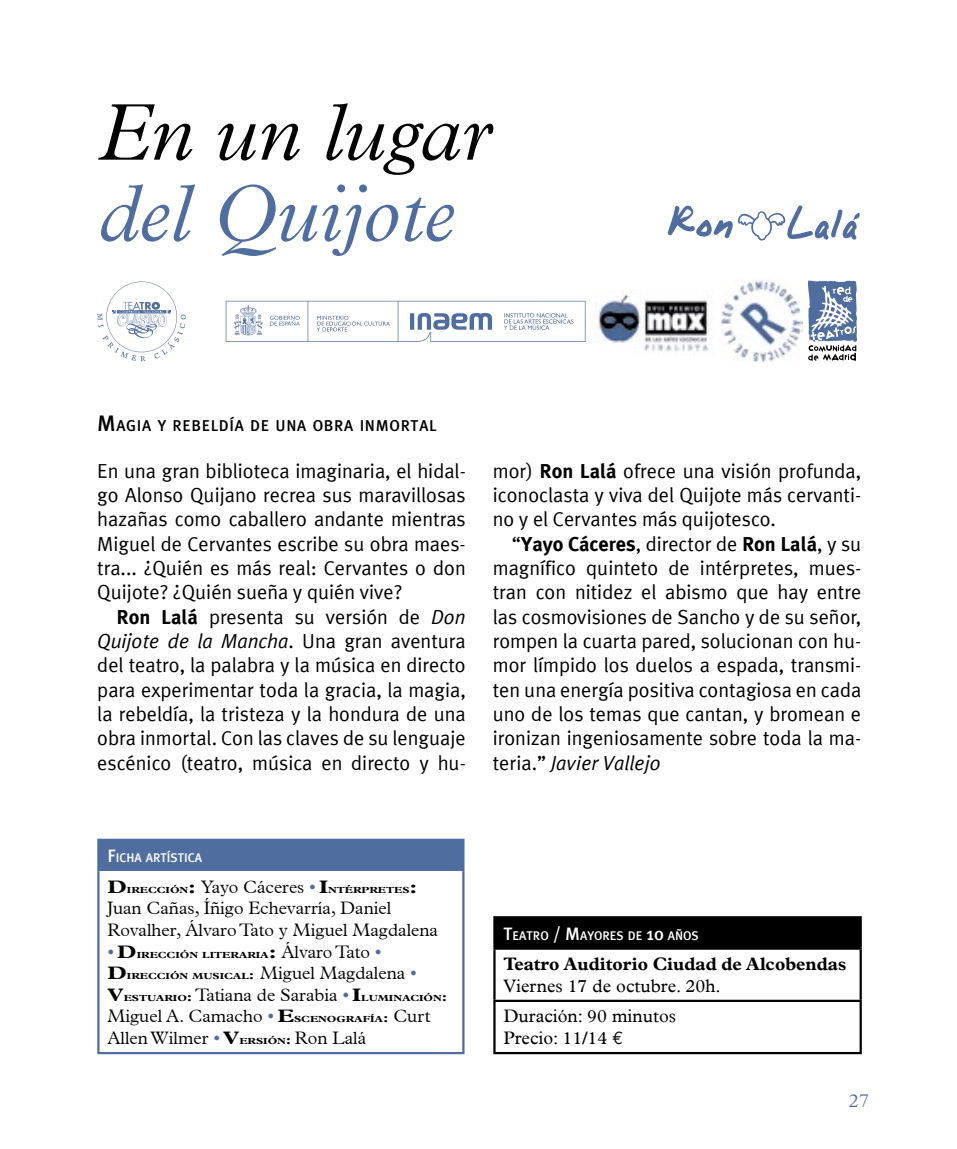
<style>
.page{position:relative;width:957px;height:1149px;background:#fff}
.page>*{position:absolute;margin:0;border:0;box-sizing:border-box;transform-origin:0 0}
.t1{font:italic 300 81px "Plantin";color:#4f6d9f}
.t2{font:italic 300 81px "Plantin";color:#000}
.t3{font:20.25px/24.3px "Meta Plus";color:#000;text-align:justify}
.t4{font:italic 20.25px "Meta Plus Normal";color:#000}
.t5{font:300 19.12px "Plantin";color:#4f6d9f}
.t6{font:300 18px/21.6px "Plantin";color:#000}
.t7{font:18px/30.6px "Plantin";color:#000}
.t8{font:700 18px "Plantin";color:#000}
.t9{font:500 15.75px "Meta Plus";letter-spacing:.045em;color:#000}
.t10{font:500 12.6px "Meta Plus";color:#fff}
.t11{font:700 8.78px "Plantin";color:#000;scale:1.24 1}
.s1{font-size:22.5px}
.s2{font-weight:700}
.s3{font-family:"Meta Plus Normal";font-style:italic}
.s4{font-family:"Meta Plus";font-style:normal}
.s5{font-size:18px}
.s6{font-weight:300;font-size:18px}
.s7{font-weight:300;font-style:italic;font-size:18px;color:#4f6d9f}
.s8{font-size:12.6px}
.s9{font-style:italic;color:#4f6d9f}
.s10{font-weight:700;font-size:8.78px}
.s11{font-weight:700;font-size:12.6px}
.s12{font-family:"Euro Mono"}
</style>
<div class="page">
<div style="left:494px;top:917px;width:366px;height:31px;background:#000"></div>
<hr style="left:493px;top:915px;width:369px;height:3px;background:#000">
<hr style="left:493px;top:918px;width:2px;height:29px;background:#000">
<hr style="left:859px;top:918px;width:3px;height:29px;background:#000">
<hr style="left:493px;top:947px;width:369px;height:2px;background:#000">
<hr style="left:493px;top:949px;width:2px;height:50px;background:#000">
<hr style="left:859px;top:949px;width:3px;height:50px;background:#000">
<hr style="left:493px;top:1051px;width:369px;height:2px;background:#000">
<hr style="left:493px;top:999px;width:369px;height:2px;background:#000">
<hr style="left:493px;top:1001px;width:2px;height:50px;background:#000">
<hr style="left:859px;top:1001px;width:3px;height:50px;background:#000">
<div style="left:98px;top:839px;width:365px;height:31px;background:#4f6d9f"></div>
<hr style="left:97px;top:840px;width:3px;height:30px;background:#4f6d9f">
<hr style="left:97px;top:838px;width:367px;height:2px;background:#4f6d9f">
<hr style="left:462px;top:840px;width:2px;height:30px;background:#4f6d9f">
<hr style="left:97px;top:870px;width:3px;height:181px;background:#4f6d9f">
<hr style="left:462px;top:870px;width:2px;height:181px;background:#4f6d9f">
<hr style="left:97px;top:1051px;width:367px;height:2px;background:#4f6d9f">
<svg style="left:97px;top:281px;width:89px;height:80px"></svg>
<svg style="left:226px;top:301px;width:359px;height:41px"></svg>
<svg style="left:808px;top:280px;width:49px;height:81px"></svg>
<img style="left:721px;top:280px;width:81px;height:82px">
<img style="left:594px;top:290px;width:115px;height:62px">
<svg style="left:667px;top:205px;width:192px;height:35px"></svg>
<h1 class="t2" style="left:97px;top:87px;width:394px">En un lugar</h1>
<h1 class="t1" style="left:97px;top:168px;width:358px">del Quijote</h1>
<p class="t9" style="left:97px;top:416px;width:341px"><span class="s1">M</span>AGIA Y REBELDÍA DE UNA OBRA INMORTAL</p>
<p class="t3" style="left:97px;top:458px;width:370px">En una gran biblioteca imaginaria, el hidal&shy;go Alonso Quijano recrea sus maravillosas hazañas como caballero andante mientras Miguel de Cervantes escribe su obra maes&shy;tra... ¿Quién es más real: Cervantes o don Quijote? ¿Quién sueña y quién vive?</p>
<p class="t3" style="left:116px;top:604px;width:351px"><span class="s2">Ron Lalá</span> presenta su versión de <span class="s3">Don</span></p>
<p class="t4" style="left:97px;top:629px;width:370px">Quijote de la Mancha<span class="s4">. Una gran aventura</span></p>
<p class="t3" style="left:97px;top:652px;width:370px">del teatro, la palabra y la música en directo para experimentar toda la gracia, la magia, la rebeldía, la tristeza y la hondura de una obra inmortal. Con las claves de su lenguaje escénico (teatro, música en directo y hu-</p>
<p class="t3" style="left:493px;top:458px;width:370px">mor) <span class="s2">Ron Lalá</span> ofrece una visión profunda, iconoclasta y viva del Quijote más cervanti&shy;no y el Cervantes más quijotesco.</p>
<p class="t3" style="left:493px;top:531px;width:370px;text-indent:19px">“<span class="s2">Yayo Cáceres</span>, director de <span class="s2">Ron Lalá</span>, y su magnífico quinteto de intérpretes, mues&shy;tran con nitidez el abismo que hay entre las cosmovisiones de Sancho y de su señor, rompen la cuarta pared, solucionan con hu&shy;mor límpido los duelos a espada, transmi&shy;ten una energía positiva contagiosa en cada uno de los temas que cantan, y bromean e ironizan ingeniosamente sobre toda la ma-</p>
<p class="t4" style="left:493px;top:750px;width:170px"><span class="s4">teria.”</span> Javier Vallejo</p>
<p class="t10" style="left:107px;top:850px;width:96px"><span class="s5">F</span>ICHA ARTÍSTICA</p>
<p class="t11" style="left:107px;top:884px;width:251px"><span class="s5">D</span>IRECCIÓN<span class="s5">:</span> <span class="s6">Yayo Cáceres</span> <span class="s7">•</span> <span class="s5">I</span>NTÉRPRETES<span class="s5">:</span></p>
<p class="t6" style="left:107px;top:897px;width:332px">Juan Cañas, Íñigo Echevarría, Daniel<br>Rovalher, Álvaro Tato y Miguel Magdalena</p>
<p class="t11" style="left:107px;top:949px;width:221px"><span class="s7">•</span> <span class="s5">D</span>IRECCIÓN LITERARIA<span class="s5">:</span> <span class="s6">Álvaro Tato</span> <span class="s7">•</span></p>
<p class="t11" style="left:107px;top:970px;width:250px"><span class="s5">D</span>IRECCIÓN MUSICAL<span class="s8">:</span> <span class="s6">Miguel Magdalena</span> <span class="s7">•</span></p>
<p class="t11" style="left:107px;top:992px;width:275px"><span class="s5">V</span>ESTUARIO<span class="s8">:</span> <span class="s6">Tatiana de Sarabia</span> <span class="s7">•</span> <span class="s5">I</span>LUMINACIÓN<span class="s8">:</span></p>
<p class="t6" style="left:107px;top:1005px;width:324px">Miguel A. Camacho <span class="s9">•</span> <span class="s2">E</span><span class="s10">SCENOGRAFÍA</span><span class="s11">:</span> Curt<br>Allen Wilmer <span class="s9">•</span> <span class="s2">V</span><span class="s10">ERSIÓN</span><span class="s11">:</span> Ron Lalá</p>
<p class="t10" style="left:503px;top:927px;width:197px"><span class="s5">T</span>EATRO <span class="s5">/ M</span>AYORES DE <span class="s5">10</span> AÑOS</p>
<p class="t8" style="left:503px;top:953px;width:344px">Teatro Auditorio Ciudad de Alcobendas</p>
<p class="t7" style="left:503px;top:971px;width:219px">Viernes 17 de octubre. 20h.<br>Duración: 90 minutos</p>
<p class="t7" style="left:503px;top:1023px;width:121px">Precio: 11/14 <span class="s12">€</span></p>
<p class="t5" style="left:848px;top:1089px;width:22px">27</p>
</div>
